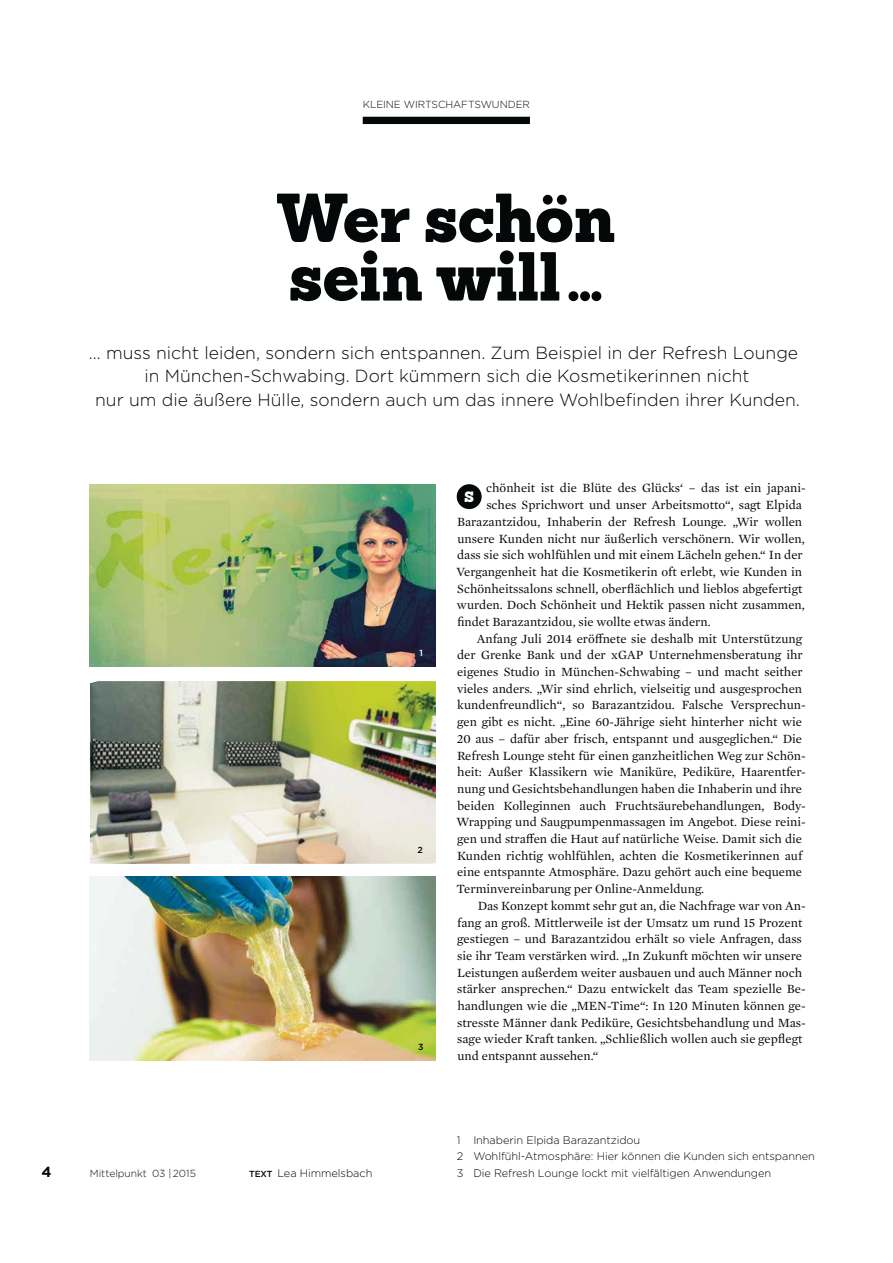
<style>
.page{position:relative;width:893px;height:1263px;background:#fff}
.page>*{position:absolute;margin:0;border:0;box-sizing:border-box;transform-origin:0 0}
.t1{font:900 67.35px/58.7px "Sanchez";letter-spacing:-.02em;color:#040809}
.t2{font:300 17.55px/23.4px "Gotham";color:#040809;text-align:center}
.t3{font:700 14.7px "Gotham";color:#040809}
.t4{font:900 14.7px "Sanchez";color:#fff}
.t5{font:12.75px "Mercury Text G1";color:#040809}
.t6{font:300 10.95px/16.6px "Gotham";letter-spacing:-.005em;color:#040809}
.t7{font:300 10.2px "Gotham";letter-spacing:-.005em;color:#040809}
.t8{font:500 8.85px "Gotham";color:#040809}
.t9{font:500 8.85px "Gotham";color:#fff}
.s1{font-weight:500;font-size:8.85px}
</style>
<div class="page">
<img style="left:90px;top:876px;width:345px;height:185px">
<img style="left:90px;top:681px;width:346px;height:183px">
<img style="left:90px;top:484px;width:346px;height:183px">
<div style="left:363px;top:117px;width:167px;height:7px;background:#040809"></div>
<div style="left:457px;top:484px;width:25px;height:25px;background:#040809;border-radius:50%"></div>
<p class="t7" style="left:363px;top:101px;width:169px">KLEINE WIRTSCHAFTSWUNDER</p>
<h1 class="t1" style="left:277px;top:188px;width:340px">Wer schön sein will …</h1>
<h2 class="t2" style="left:89px;top:342px;width:712px">… muss nicht leiden, sondern sich entspannen. Zum Beispiel in der Refresh Lounge in München-Schwabing. Dort kümmern sich die Kosmetikerinnen nicht<br>nur um die äußere Hülle, sondern auch um das innere Wohlbefinden ihrer Kunden.</h2>
<p class="t3" style="left:42px;top:1165px;width:12px">4</p>
<p class="t7" style="left:90px;top:1169px;width:108px">Mittelpunkt 03 | 2015</p>
<p class="t6" style="left:249px;top:1165px;width:125px"><span class="s1">TEXT</span> Lea Himmelsbach</p>
<p class="t9" style="left:419px;top:649px;width:5px">1</p>
<p class="t8" style="left:417px;top:846px;width:7px">2</p>
<p class="t8" style="left:418px;top:1043px;width:7px">3</p>
<p class="t5" style="left:486px;top:483px;width:321px">chönheit ist die Blüte des Glücks‘ – das ist ein japani-</p>
<p class="t5" style="left:486px;top:499px;width:317px">sches Sprichwort und unser Arbeitsmotto“, sagt Elpida</p>
<p class="t5" style="left:457px;top:516px;width:347px">Barazantzidou, Inhaberin der Refresh Lounge. „Wir wollen</p>
<p class="t5" style="left:457px;top:533px;width:349px">unsere Kunden nicht nur äußerlich verschönern. Wir wollen,</p>
<p class="t5" style="left:457px;top:550px;width:347px">dass sie sich wohlfühlen und mit einem Lächeln gehen.“ In der</p>
<p class="t5" style="left:456px;top:566px;width:347px">Vergangenheit hat die Kosmetikerin oft erlebt, wie Kunden in</p>
<p class="t5" style="left:457px;top:583px;width:347px">Schönheitssalons schnell, oberflächlich und lieblos abgefertigt</p>
<p class="t5" style="left:457px;top:600px;width:349px">wurden. Doch Schönheit und Hektik passen nicht zusammen,</p>
<p class="t5" style="left:457px;top:616px;width:255px">findet Barazantzidou, sie wollte etwas ändern.</p>
<p class="t5" style="left:477px;top:633px;width:327px">Anfang Juli 2014 eröffnete sie deshalb mit Unterstützung</p>
<p class="t5" style="left:457px;top:650px;width:347px">der Grenke Bank und der xGAP Unternehmensberatung ihr</p>
<p class="t5" style="left:457px;top:666px;width:347px">eigenes Studio in München-Schwabing – und macht seither</p>
<p class="t5" style="left:457px;top:683px;width:347px">vieles anders. „Wir sind ehrlich, vielseitig und ausgesprochen</p>
<p class="t5" style="left:457px;top:700px;width:350px">kundenfreundlich“, so Barazantzidou. Falsche Versprechun-</p>
<p class="t5" style="left:457px;top:716px;width:346px">gen gibt es nicht. „Eine 60-Jährige sieht hinterher nicht wie</p>
<p class="t5" style="left:457px;top:733px;width:347px">20 aus – dafür aber frisch, entspannt und ausgeglichen.“ Die</p>
<p class="t5" style="left:457px;top:750px;width:350px">Refresh Lounge steht für einen ganzheitlichen Weg zur Schön-</p>
<p class="t5" style="left:457px;top:767px;width:350px">heit: Außer Klassikern wie Maniküre, Pediküre, Haarentfer-</p>
<p class="t5" style="left:457px;top:783px;width:346px">nung und Gesichtsbehandlungen haben die Inhaberin und ihre</p>
<p class="t5" style="left:457px;top:800px;width:350px">beiden Kolleginnen auch Fruchtsäurebehandlungen, Body-</p>
<p class="t5" style="left:456px;top:817px;width:351px">Wrapping und Saugpumpenmassagen im Angebot. Diese reini-</p>
<p class="t5" style="left:457px;top:833px;width:346px">gen und straffen die Haut auf natürliche Weise. Damit sich die</p>
<p class="t5" style="left:457px;top:850px;width:347px">Kunden richtig wohlfühlen, achten die Kosmetikerinnen auf</p>
<p class="t5" style="left:457px;top:867px;width:346px">eine entspannte Atmosphäre. Dazu gehört auch eine bequeme</p>
<p class="t5" style="left:457px;top:883px;width:249px">Terminvereinbarung per Online-Anmeldung.</p>
<p class="t5" style="left:478px;top:900px;width:330px">Das Konzept kommt sehr gut an, die Nachfrage war von An-</p>
<p class="t5" style="left:457px;top:917px;width:347px">fang an groß. Mittlerweile ist der Umsatz um rund 15 Prozent</p>
<p class="t5" style="left:457px;top:934px;width:346px">gestiegen – und Barazantzidou erhält so viele Anfragen, dass</p>
<p class="t5" style="left:457px;top:950px;width:346px">sie ihr Team verstärken wird. „In Zukunft möchten wir unsere</p>
<p class="t5" style="left:457px;top:967px;width:347px">Leistungen außerdem weiter ausbauen und auch Männer noch</p>
<p class="t5" style="left:457px;top:984px;width:350px">stärker ansprechen.“ Dazu entwickelt das Team spezielle Be-</p>
<p class="t5" style="left:457px;top:1000px;width:350px">handlungen wie die „MEN-Time“: In 120 Minuten können ge-</p>
<p class="t5" style="left:457px;top:1017px;width:350px">stresste Männer dank Pediküre, Gesichtsbehandlung und Mas-</p>
<p class="t5" style="left:457px;top:1034px;width:347px">sage wieder Kraft tanken. „Schließlich wollen auch sie gepflegt</p>
<p class="t5" style="left:457px;top:1050px;width:142px">und entspannt aussehen.“</p>
<p class="t4" style="left:464px;top:486px;width:12px">S</p>
<p class="t6" style="left:457px;top:1132px;width:360px">1 Inhaberin Elpida Barazantzidou<br>2 Wohlfühl-Atmosphäre: Hier können die Kunden sich entspannen<br>3 Die Refresh Lounge lockt mit vielfältigen Anwendungen</p>
</div>
